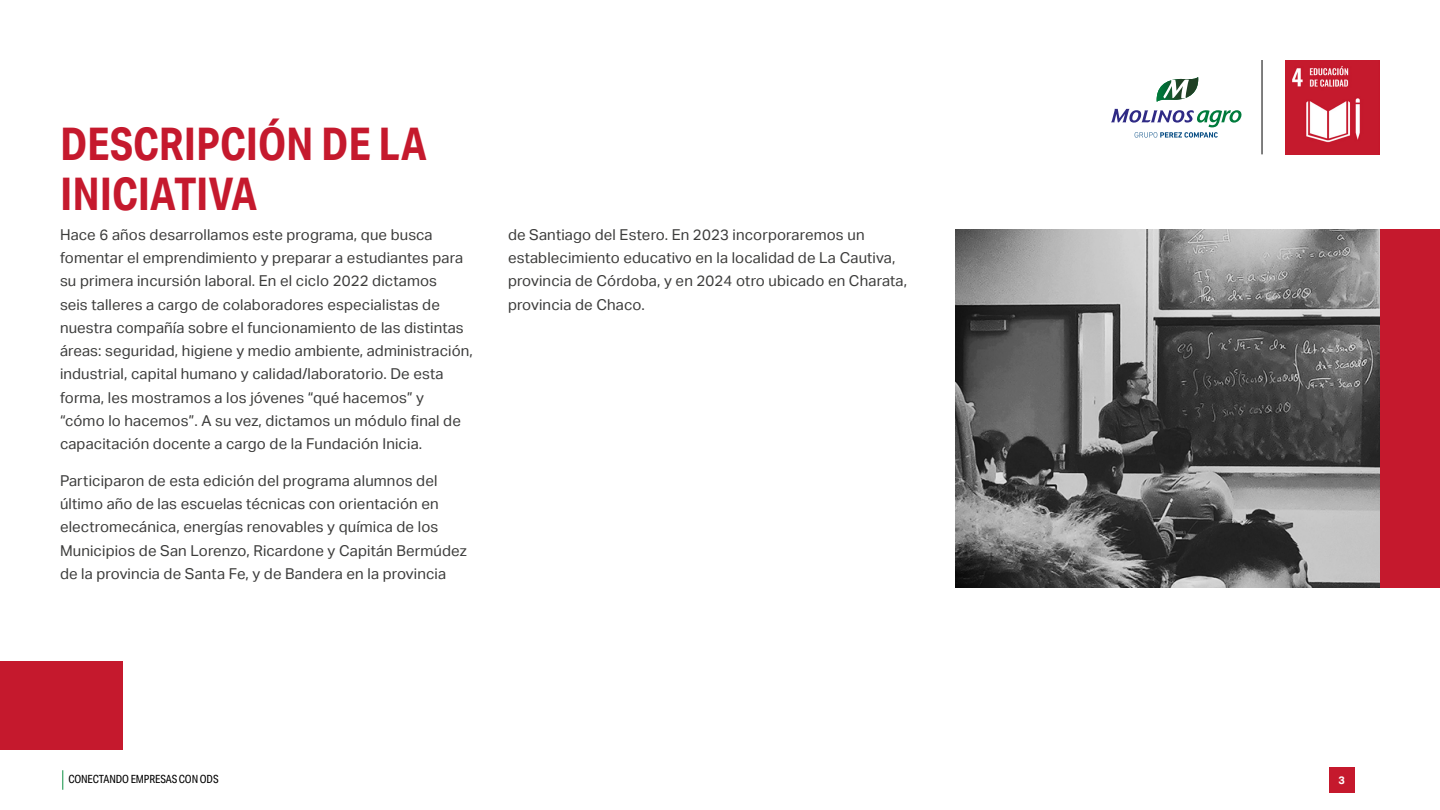
<style>
.page{position:relative;width:1440px;height:810px;background:#fff}
.page>*{position:absolute;margin:0;border:0;box-sizing:border-box;transform-origin:0 0}
.t1{font:700 45px/50.2px "Aktiv Grotesk Cd";color:#c5192d}
.t2{font:15px/23.2px "Aktiv Grotesk";letter-spacing:.01em;color:#3c3c3b}
.t3{font:11.25px "Aktiv Grotesk Cd";letter-spacing:-.01em;color:#000}
.t4{font:700 10.88px "Aktiv Grotesk";color:#fff}
</style>
<div class="page">
<svg style="left:62px;top:770px;width:1px;height:20px"></svg>
<div style="left:1329px;top:767px;width:25px;height:26px;background:#c5192d"></div>
<img style="left:1285px;top:60px;width:95px;height:95px">
<hr style="left:1262px;top:60px;width:1px;height:94px;background:#000">
<svg style="left:1156px;top:77px;width:43px;height:25px"></svg>
<svg style="left:1111px;top:109px;width:131px;height:29px"></svg>
<img style="left:956px;top:229px;width:424px;height:359px">
<div style="left:1380px;top:229px;width:60px;height:359px;background:#c5192d"></div>
<div style="left:0;top:661px;width:123px;height:89px;background:#c5192d"></div>
<h1 class="t1" style="left:60px;top:118px;width:368px">DESCRIPCIÓN DE LA<br>INICIATIVA</h1>
<p class="t2" style="left:60px;top:223px;width:415px">Hace 6 años desarrollamos este programa, que busca fomentar el emprendimiento y preparar a estudiantes para su primera incursión laboral. En el ciclo 2022 dictamos<br>seis talleres a cargo de colaboradores especialistas de nuestra compañía sobre el funcionamiento de las distintas áreas: seguridad, higiene y medio ambiente, administración, industrial, capital humano y calidad/laboratorio. De esta forma, les mostramos a los jóvenes “qué hacemos” y<br>“cómo lo hacemos”. A su vez, dictamos un módulo final de capacitación docente a cargo de la Fundación Inicia.</p>
<p class="t2" style="left:60px;top:469px;width:408px">Participaron de esta edición del programa alumnos del último año de las escuelas técnicas con orientación en electromecánica, energías renovables y química de los Municipios de San Lorenzo, Ricardone y Capitán Bermúdez de la provincia de Santa Fe, y de Bandera en la provincia</p>
<p class="t2" style="left:508px;top:223px;width:401px">de Santiago del Estero. En 2023 incorporaremos un establecimiento educativo en la localidad de La Cautiva, provincia de Córdoba, y en 2024 otro ubicado en Charata, provincia de Chaco.</p>
<p class="t3" style="left:68px;top:773px;width:152px">CONECTANDO EMPRESAS CON ODS</p>
<p class="t4" style="left:1338px;top:774px;width:8px">3</p>
</div>
